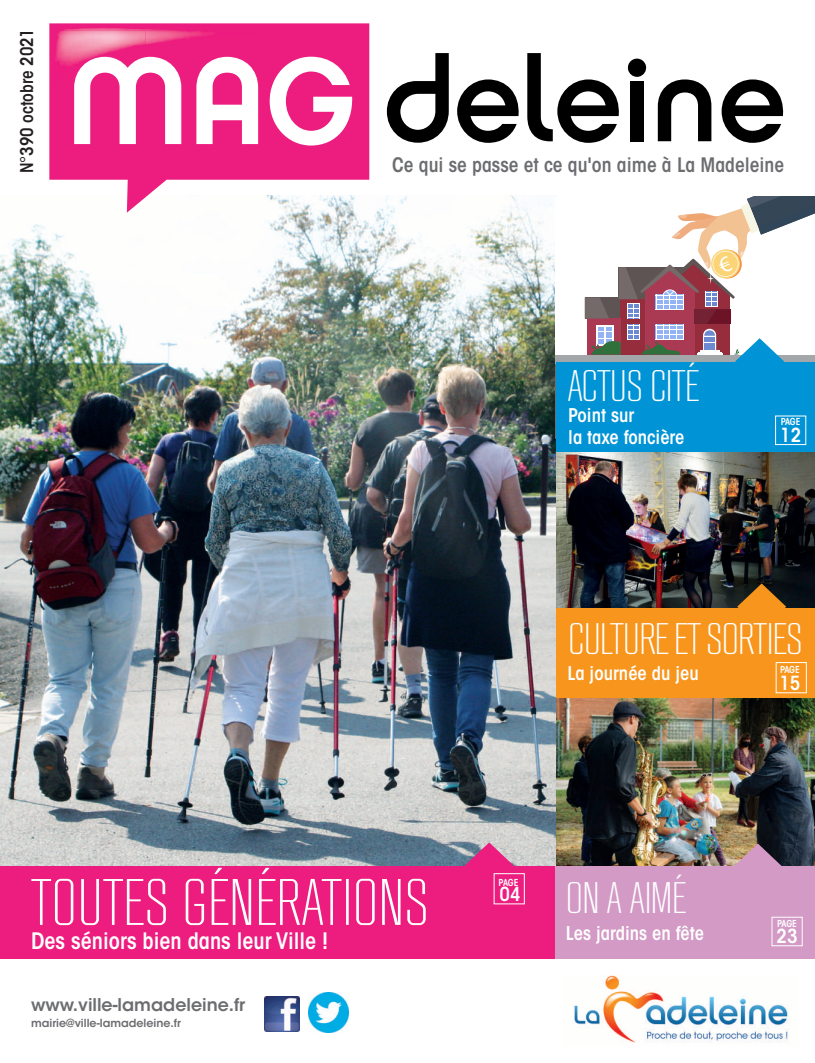
<style>
.page{position:relative;width:815px;height:1063px;background:#fff}
.page>*{position:absolute;margin:0;border:0;box-sizing:border-box;transform-origin:0 0}
.t1{font:300 65px "RB No 2";color:#fff}
.t2{font:300 43.75px "RB No 2";letter-spacing:-.02em;color:#fff}
.t3{font:600 condensed 22.5px "ITC Avant Garde Std";color:#fff}
.t4{font:600 condensed 19.75px "ITC Avant Garde Std";color:#6c6d70}
.t5{font:600 condensed 19.25px "ITC Avant Garde Std";color:#fff}
.t6{font:600 condensed 18.75px/22.5px "ITC Avant Garde Std";color:#fff}
.t7{font:600 17.5px "ITC Avant Garde Std";color:#6c6d70}
.t8{font:600 condensed 17.5px "ITC Avant Garde Std";color:#231f20}
.t9{font:600 11.12px "ITC Avant Garde Std";color:#6c6d70}
.t10{font:600 condensed 9.62px "ITC Avant Garde Std";letter-spacing:-.03em;color:#fff}
</style>
<div class="page">
<img style="left:0;top:196px;width:557px;height:671px">
<div style="left:557px;top:607px;width:258px;height:92px;background:#f7951d"></div>
<img style="left:557px;top:699px;width:258px;height:168px">
<div style="left:553px;top:867px;width:262px;height:92px;background:#d29ac5"></div>
<svg style="left:733px;top:844px;width:49px;height:23px"></svg>
<div style="left:555px;top:197px;width:260px;height:166px;background:#fff"></div>
<div style="left:555px;top:355px;width:260px;height:8px;background:#a3a7aa"></div>
<div style="left:557px;top:362px;width:258px;height:91px;background:#0093d5"></div>
<svg style="left:585px;top:197px;width:230px;height:165px"></svg>
<div style="left:775px;top:416px;width:31px;height:29px;border:1px solid #fff"></div>
<div style="left:772px;top:917px;width:30px;height:29px;border:1px solid #fff"></div>
<div style="left:0;top:867px;width:554px;height:92px;background:#ed1d7f"></div>
<svg style="left:465px;top:842px;width:49px;height:47px"></svg>
<div style="left:494px;top:874px;width:30px;height:30px;background:#ed1d7f"></div>
<div style="left:494px;top:873px;width:31px;height:31px;border:1px solid #fff"></div>
<svg style="left:49px;top:23px;width:320px;height:190px;fill:#ed1d7f"></svg>
<svg style="left:387px;top:53px;width:62px;height:90px"></svg>
<svg style="left:457px;top:79px;width:62px;height:64px"></svg>
<svg style="left:527px;top:53px;width:92px;height:90px"></svg>
<div style="left:630px;top:81px;width:14px;height:60px;background:#000"></div>
<svg style="left:658px;top:79px;width:53px;height:62px"></svg>
<svg style="left:722px;top:79px;width:62px;height:64px"></svg>
<svg style="left:628px;top:59px;width:19px;height:18px"></svg>
<svg style="left:74px;top:57px;width:107px;height:87px"></svg>
<svg style="left:196px;top:57px;width:62px;height:87px"></svg>
<svg style="left:270px;top:57px;width:83px;height:89px"></svg>
<img style="left:58px;top:28px;width:151px;height:3px">
<img style="left:54px;top:53px;width:55px;height:37px">
<img style="left:146px;top:31px;width:165px;height:14px">
<img style="left:264px;top:996px;width:35px;height:35px">
<img style="left:309px;top:993px;width:40px;height:40px">
<img style="left:573px;top:975px;width:215px;height:68px">
<img style="left:557px;top:452px;width:258px;height:155px">
<div style="left:776px;top:662px;width:31px;height:31px;border:1px solid #fff"></div>
<svg style="left:737px;top:584px;width:49px;height:24px"></svg>
<p class="t8" style="left:20px;top:173px;width:147px;rotate:-90deg">N°390 octobre 2021</p>
<p class="t4" style="left:392px;top:157px;width:393px">Ce qui se passe et ce qu'on aime à La Madeleine</p>
<h2 class="t2" style="left:567px;top:370px;width:134px">ACTUS CITÉ</h2>
<p class="t6" style="left:568px;top:405px;width:118px">Point sur<br>la taxe foncière</p>
<p class="t10" style="left:781px;top:418px;width:21px">PAGE</p>
<p class="t5" style="left:780px;top:427px;width:22px">12</p>
<h2 class="t2" style="left:568px;top:623px;width:236px">CULTURE ET SORTIES</h2>
<p class="t6" style="left:567px;top:663px;width:133px">La journée du jeu</p>
<p class="t10" style="left:780px;top:666px;width:21px">PAGE</p>
<p class="t5" style="left:779px;top:675px;width:22px">15</p>
<h1 class="t1" style="left:31px;top:879px;width:399px">TOUTES GÉNÉRATIONS</h1>
<p class="t3" style="left:31px;top:933px;width:299px">Des séniors bien dans leur Ville !</p>
<p class="t7" style="left:31px;top:998px;width:216px">www.ville-lamadeleine.fr</p>
<p class="t9" style="left:31px;top:1019px;width:151px">mairie@ville-lamadeleine.fr</p>
<p class="t10" style="left:499px;top:879px;width:21px">PAGE</p>
<p class="t5" style="left:500px;top:887px;width:23px">04</p>
<h2 class="t2" style="left:566px;top:882px;width:122px">ON A AIMÉ</h2>
<p class="t6" style="left:566px;top:923px;width:140px">Les jardins en fête</p>
<p class="t10" style="left:777px;top:919px;width:21px">PAGE</p>
<p class="t5" style="left:777px;top:929px;width:22px">23</p>
</div>
